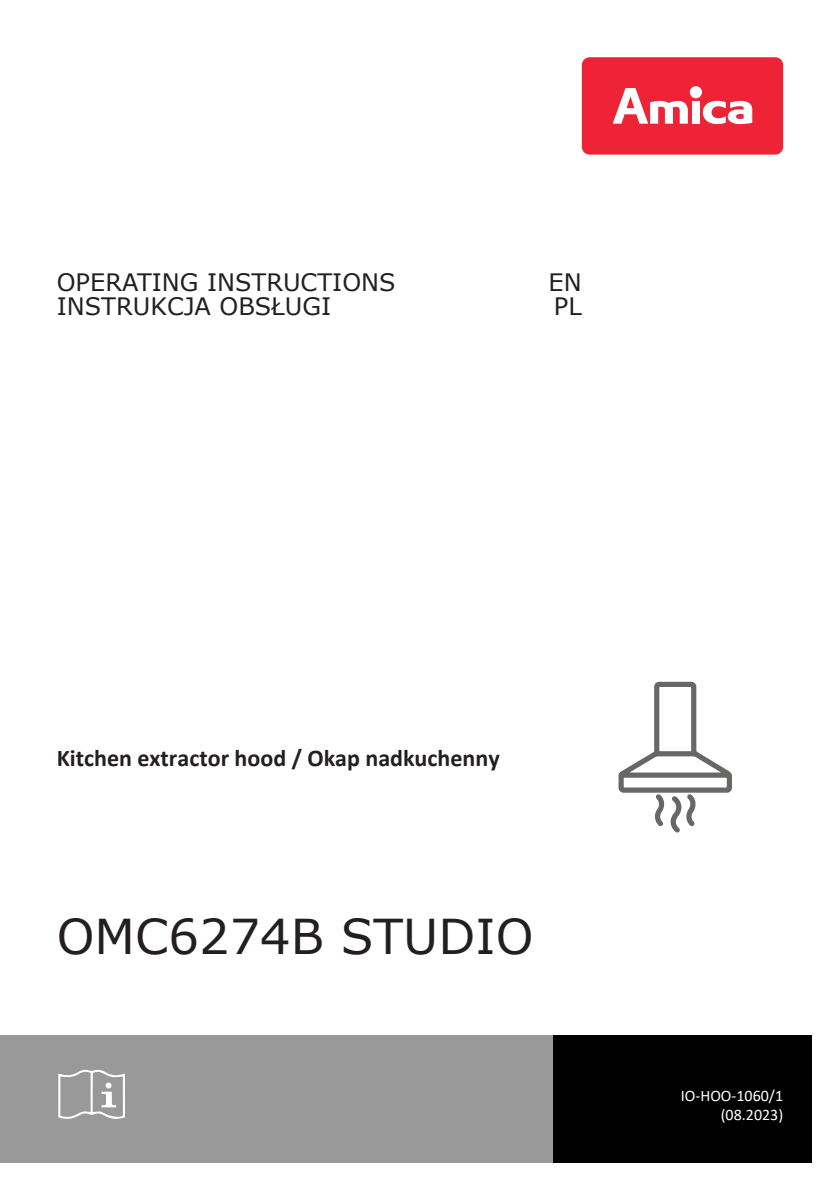
<style>
.page{position:relative;width:840px;height:1191px;background:#fff}
.page>*{position:absolute;margin:0;border:0;box-sizing:border-box;transform-origin:0 0}
.t1{font:48px "Verdana";color:#231f20}
.t2{font:24px "Verdana";color:#231f20}
.t3{font:700 24px "Calibri";color:#231f20}
.t4{font:16px/19.2px "Calibri";color:#fff;text-align:right}
</style>
<div class="page">
<div style="left:0;top:1035px;width:553px;height:127px;background:#999"></div>
<div style="left:553px;top:1035px;width:258px;height:127px;background:#000"></div>
<svg style="left:58px;top:1069px;width:67px;height:50px"></svg>
<svg style="left:618px;top:681px;width:113px;height:152px"></svg>
<div style="left:581px;top:57px;width:201px;height:98px;background:#ee2436;border-radius:8px"></div>
<div style="left:689px;top:86px;width:12px;height:12px;background:#fff;border-radius:50%"></div>
<svg style="left:702px;top:101px;width:49px;height:23px"></svg>
<div style="left:691px;top:101px;width:8px;height:23px;background:#fff"></div>
<svg style="left:612px;top:88px;width:75px;height:36px"></svg>
<p class="t2" style="left:57px;top:265px;width:340px">OPERATING INSTRUCTIONS</p>
<p class="t2" style="left:548px;top:265px;width:35px">EN</p>
<p class="t2" style="left:57px;top:289px;width:276px">INSTRUKCJA OBSŁUGI</p>
<p class="t2" style="left:553px;top:289px;width:29px">PL</p>
<p class="t3" style="left:57px;top:741px;width:444px">Kitchen extractor hood / Okap nadkuchenny</p>
<h1 class="t1" style="left:57px;top:903px;width:478px">OMC6274B STUDIO</h1>
<p class="t4" style="left:680px;top:1085px;width:104px">IO-HOO-1060/1 (08.2023)</p>
</div>
